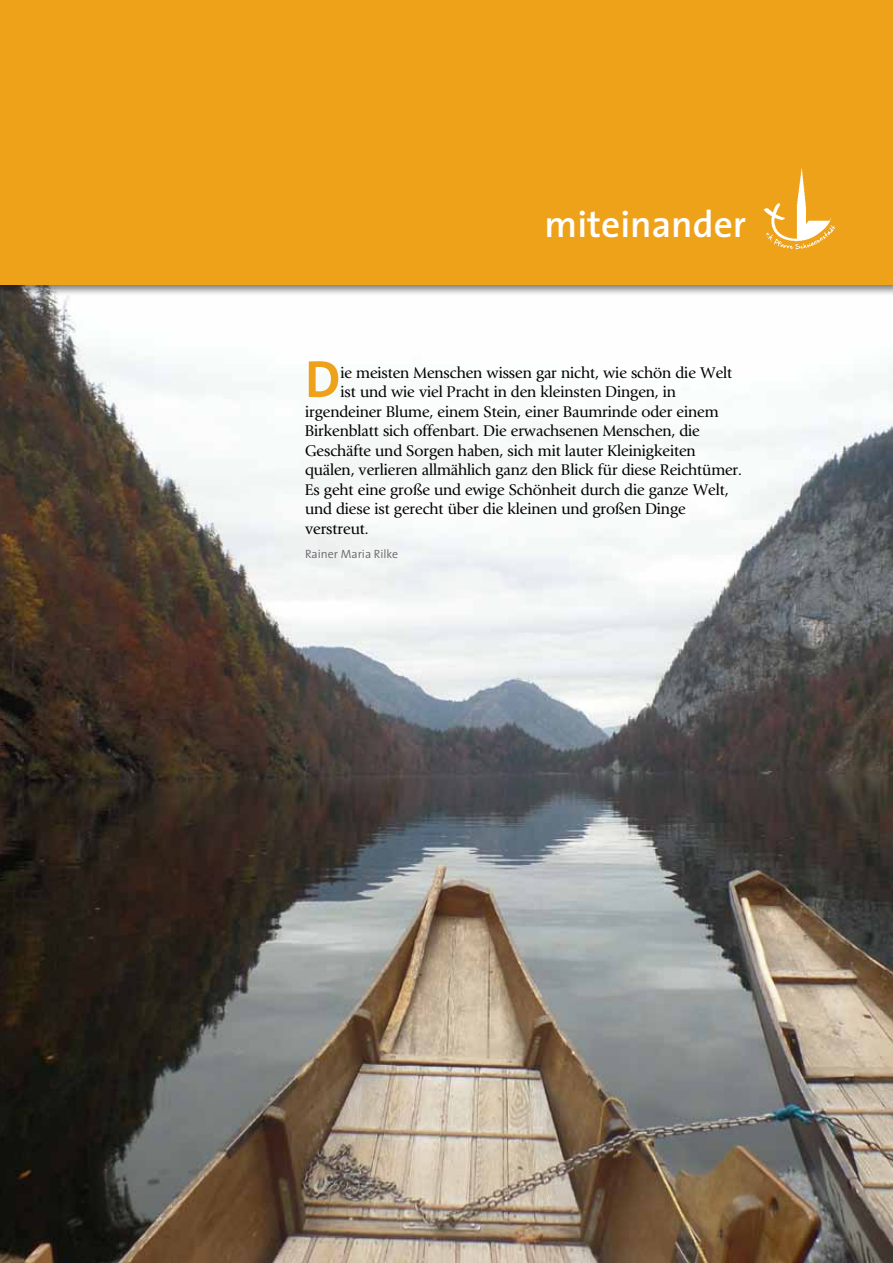
<style>
.page{position:relative;width:893px;height:1263px;background:#fff}
.page>*{position:absolute;margin:0;border:0;box-sizing:border-box;transform-origin:0 0}
.t1{font:700 52.65px "The Sans";color:#eea21a}
.t2{font:600 37.5px "The Sans";color:#fff}
.t3{font:15px "GI25";letter-spacing:.01em;color:#000}
.t4{font:300 12px "The Sans";color:#68676c}
</style>
<div class="page">
<img style="left:0;top:296px;width:893px;height:967px">
<div style="left:0;top:0;width:893px;height:296px;background:#000;opacity:.5"></div>
<div style="left:0;top:0;width:893px;height:285px;background:#eea21a"></div>
<img style="left:763px;top:168px;width:73px;height:82px">
<h2 class="t2" style="left:545px;top:193px;width:203px">miteinander</h2>
<h1 class="t1" style="left:305px;top:335px;width:37px">D</h1>
<p class="t3" style="left:340px;top:363px;width:393px">ie meisten Menschen wissen gar nicht, wie schön die Welt</p>
<p class="t3" style="left:340px;top:382px;width:337px">ist und wie viel Pracht in den kleinsten Dingen, in</p>
<p class="t3" style="left:305px;top:402px;width:415px">irgendeiner Blume, einem Stein, einer Baumrinde oder einem</p>
<p class="t3" style="left:305px;top:421px;width:396px">Birkenblatt sich offenbart. Die erwachsenen Menschen, die</p>
<p class="t3" style="left:305px;top:441px;width:392px">Geschäfte und Sorgen haben, sich mit lauter Kleinigkeiten</p>
<p class="t3" style="left:305px;top:460px;width:438px">quälen, verlieren allmählich ganz den Blick für diese Reichtümer.</p>
<p class="t3" style="left:305px;top:480px;width:425px">Es geht eine große und ewige Schönheit durch die ganze Welt,</p>
<p class="t3" style="left:305px;top:499px;width:382px">und diese ist gerecht über die kleinen und großen Dinge</p>
<p class="t3" style="left:305px;top:519px;width:65px">verstreut.</p>
<p class="t4" style="left:305px;top:543px;width:95px">Rainer Maria Rilke</p>
</div>
